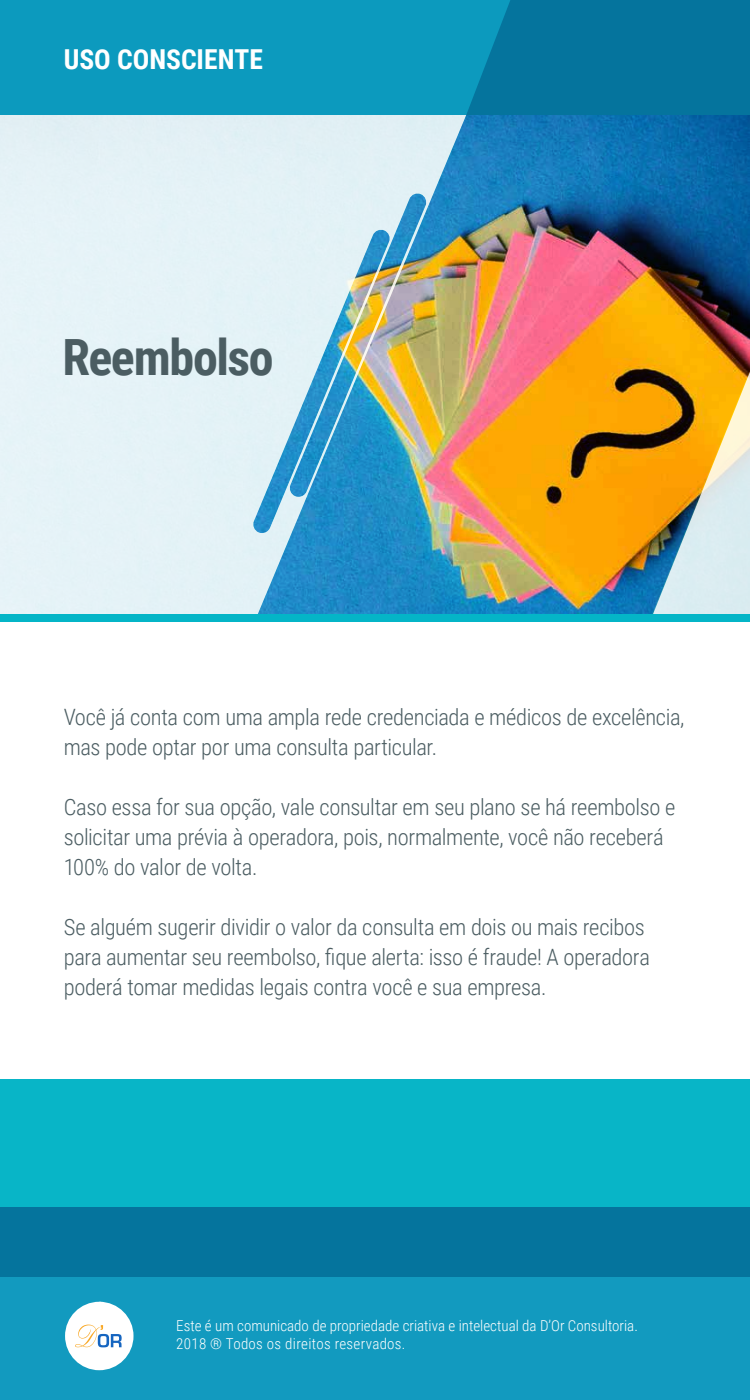
<style>
.page{position:relative;width:750px;height:1400px;background:#fff}
.page>*{position:absolute;margin:0;border:0;box-sizing:border-box;transform-origin:0 0}
.t1{font:700 50px "Roboto Condensed";letter-spacing:-.03em;color:#4b5d62}
.t2{font:700 27.5px "Roboto Condensed";color:#fff}
.t3{font:300 22.5px/30px "Roboto Condensed";letter-spacing:-.015em;color:#4b5d62}
.t4{font:300 15px/18.8px "Roboto Condensed";color:#fff}
</style>
<div class="page">
<div style="left:0;top:115px;width:258px;height:499px;background:#e5f3f7"></div>
<div style="left:0;top:1206px;width:750px;height:73px;background:#05749d"></div>
<div style="left:0;top:1079px;width:750px;height:128px;background:#08b5c7"></div>
<div style="left:0;top:0;width:750px;height:115px;background:#0c9abe"></div>
<svg style="left:466px;top:0;width:284px;height:115px;background:#05779f"></svg>
<img style="left:258px;top:115px;width:492px;height:499px">
<svg style="left:252px;top:229px;width:139px;height:304px;background:#a6d2e7"></svg>
<img style="left:289px;top:192px;width:138px;height:305px">
<div style="left:0;top:1278px;width:750px;height:122px;background:#129abf"></div>
<div style="left:65px;top:1302px;width:69px;height:68px;background:#fff;border-radius:50%"></div>
<svg style="left:75px;top:1325px;width:47px;height:22px"></svg>
<img style="left:653px;top:295px;width:97px;height:319px">
<div style="left:0;top:614px;width:750px;height:7px;background:#04b5c7"></div>
<p class="t2" style="left:64px;top:40px;width:201px">USO CONSCIENTE</p>
<h1 class="t1" style="left:62px;top:322px;width:213px">Reembolso</h1>
<p class="t3" style="left:64px;top:701px;width:622px">Você já conta com uma ampla rede credenciada e médicos de excelência, mas pode optar por uma consulta particular.</p>
<p class="t3" style="left:64px;top:791px;width:613px">Caso essa for sua opção, vale consultar em seu plano se há reembolso e solicitar uma prévia à operadora, pois, normalmente, você não receberá<br>100% do valor de volta.</p>
<p class="t3" style="left:64px;top:911px;width:588px">Se alguém sugerir dividir o valor da consulta em dois ou mais recibos para aumentar seu reembolso, fique alerta: isso é fraude! A operadora poderá tomar medidas legais contra você e sua empresa.</p>
<p class="t4" style="left:176px;top:1315px;width:463px">Este é um comunicado de propriedade criativa e intelectual da D’Or Consultoria.<br>2018 ® Todos os direitos reservados.</p>
</div>
